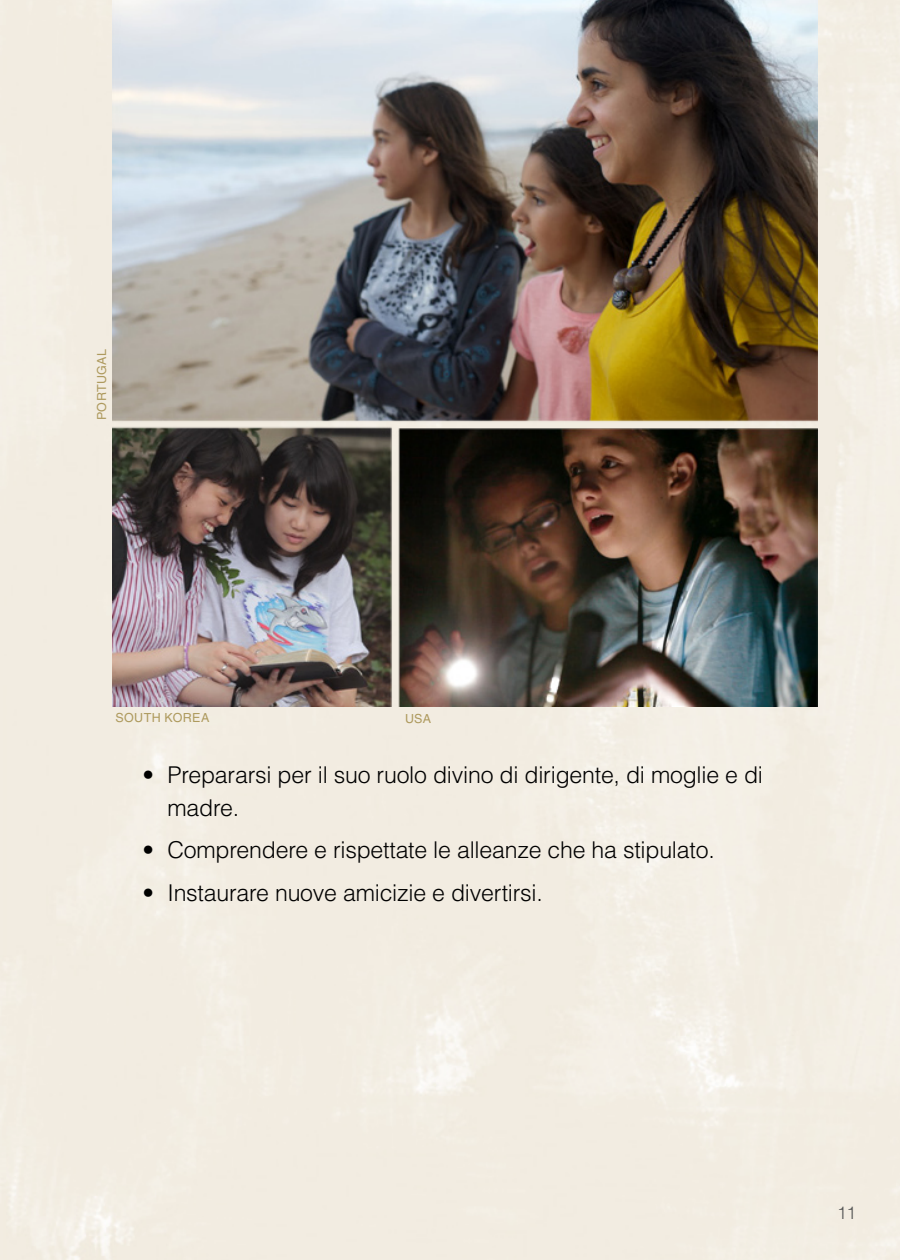
<style>
.page{position:relative;width:900px;height:1260px;background:#fff}
.page>*{position:absolute;margin:0;border:0;box-sizing:border-box;transform-origin:0 0}
.p2_bullet-1_next{font:300 23px/32.5px "Helveticalds Lat";letter-spacing:-.01em;color:#000}
.p2_bullet-1_last{font:300 23px "Helveticalds Lat";letter-spacing:-.01em;color:#000}
.t1{font:300 17.5px "Helveticalds Lat";color:#535454}
.Label{font:12.5px "Helveticalds Lat";letter-spacing:.03em;color:#ae9a5e}
</style>
<div class="page">
<img style="left:112px;top:0;width:706px;height:707px">
<p class="Label" style="left:92px;top:420px;width:73px;rotate:-90deg">PORTUGAL</p>
<p class="Label" style="left:116px;top:708px;width:95px">SOUTH KOREA</p>
<p class="Label" style="left:405px;top:709px;width:28px">USA</p>
<p class="p2_bullet-1_next" style="left:168px;top:759px;width:597px;text-indent:-25px">• Prepararsi per il suo ruolo divino di dirigente, di moglie e di madre.</p>
<p class="p2_bullet-1_next" style="left:142px;top:834px;width:574px">• Comprendere e rispettate le alleanze che ha stipulato.</p>
<p class="p2_bullet-1_last" style="left:142px;top:875px;width:402px">• Instaurare nuove amicizie e divertirsi.</p>
<p class="t1" style="left:837px;top:1199px;width:21px">11</p>
</div>
